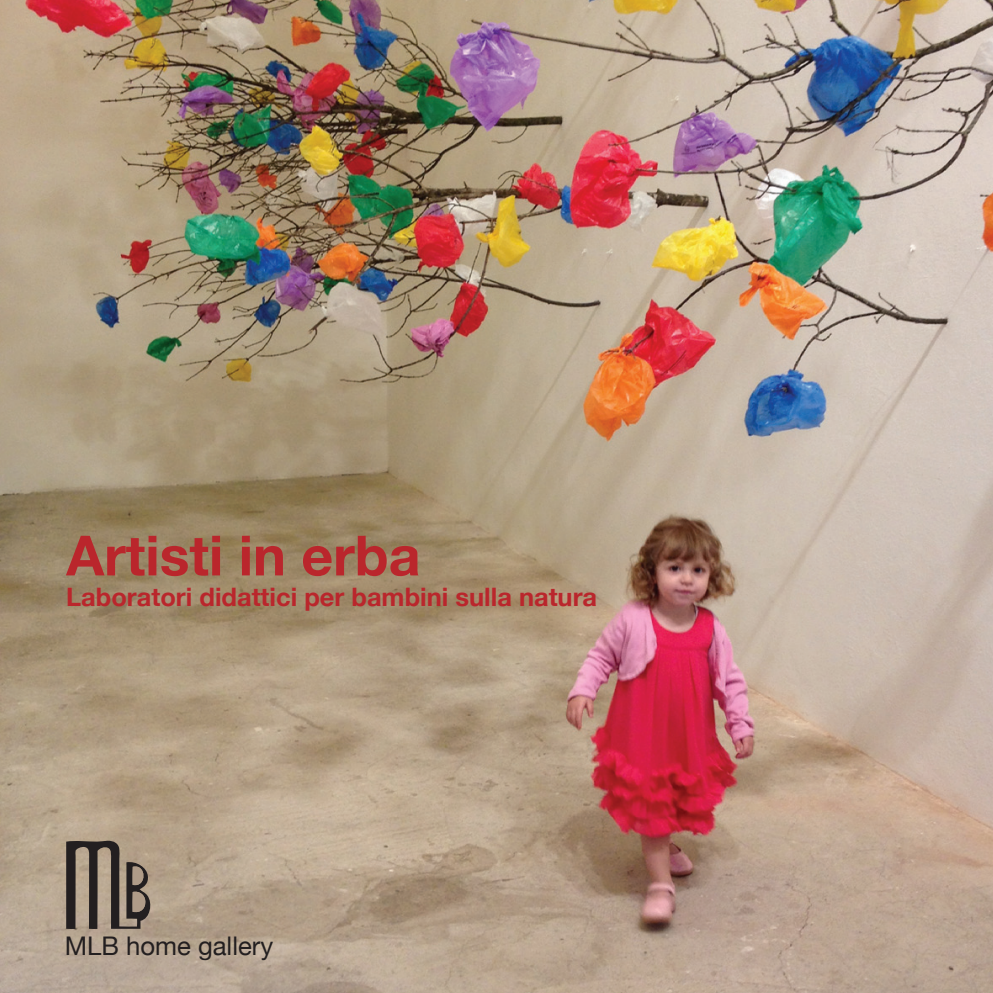
<style>
.page{position:relative;width:993px;height:993px;background:#fff}
.page>*{position:absolute;margin:0;border:0;box-sizing:border-box;transform-origin:0 0}
.t1{font:700 55.3px "Helvetica Neue";color:#ba262c}
.t2{font:700 25.55px "Helvetica Neue";color:#ba262c}
.t3{font:25.55px "Helvetica Neue";color:#231f20}
</style>
<div class="page">
<img style="left:0;top:0;width:992px;height:992px">
<svg style="left:66px;top:839px;width:87px;height:89px;background:#796c60"></svg>
<h1 class="t1" style="left:66px;top:521px;width:356px">Artisti in erba</h1>
<p class="t2" style="left:66px;top:581px;width:532px">Laboratori didattici per bambini sulla natura</p>
<p class="t3" style="left:65px;top:930px;width:210px">MLB home gallery</p>
</div>
